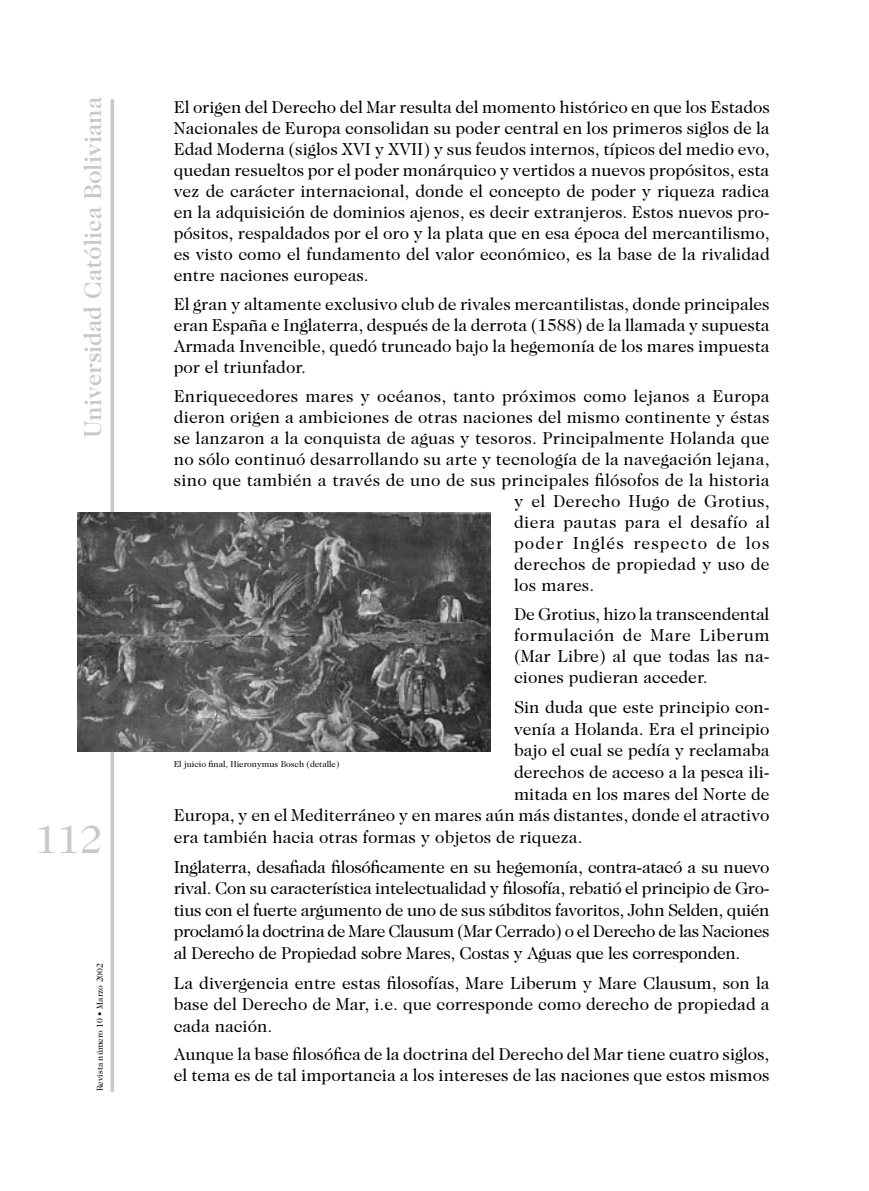
<style>
.page{position:relative;width:869px;height:1191px;background:#fff}
.page>*{position:absolute;margin:0;border:0;box-sizing:border-box;transform-origin:0 0}
.t1{font:40.25px "Caslon Two Twenty Four";color:#c6c8ca}
.t2{font:500 24.5px "Caslon Two Twenty Four";color:#c6c8ca}
.t3{font:17.5px/21px "Caslon Two Twenty Four";color:#000;text-align:justify}
.t4{font:17.5px "Caslon Two Twenty Four";letter-spacing:.025em;color:#000}
.t5{font:17.5px "Caslon Two Twenty Four";letter-spacing:.06em;color:#000}
.t6{font:8.75px "Caslon Two Twenty Four";color:#000}
</style>
<div class="page">
<hr style="left:111px;top:99px;width:3px;height:992px;background:#c6c8ca">
<img style="left:78px;top:512px;width:412px;height:239px">
<h2 class="t2" style="left:78px;top:438px;width:343px;rotate:-90deg">Universidad Católica Boliviana</h2>
<h1 class="t1" style="left:35px;top:815px;width:69px">112</h1>
<p class="t6" style="left:95px;top:1091px;width:130px;rotate:-90deg">Revista número 10 • Marzo 2002</p>
<p class="t3" style="left:174px;top:96px;width:597px">El origen del Derecho del Mar resulta del momento histórico en que los Estados Nacionales de Europa consolidan su poder central en los primeros siglos de la Edad Moderna (siglos XVI y XVII) y sus feudos internos, típicos del medio evo, quedan resueltos por el poder monárquico y vertidos a nuevos propósitos, esta vez de carácter internacional, donde el concepto de poder y riqueza radica en la adquisición de dominios ajenos, es decir extranjeros. Estos nuevos pro&shy;pósitos, respaldados por el oro y la plata que en esa época del mercantilismo, es visto como el fundamento del valor económico, es la base de la rivalidad entre naciones europeas.</p>
<p class="t3" style="left:174px;top:293px;width:597px">El gran y altamente exclusivo club de rivales mercantilistas, donde principales eran España e Inglaterra, después de la derrota (1588) de la llamada y supuesta Armada Invencible, quedó truncado bajo la hegemonía de los mares impuesta por el triunfador.</p>
<p class="t3" style="left:174px;top:385px;width:597px">Enriquecedores mares y océanos, tanto próximos como lejanos a Europa</p>
<p class="t3" style="left:174px;top:406px;width:597px">dieron origen a ambiciones de otras naciones del mismo continente y éstas</p>
<p class="t3" style="left:174px;top:427px;width:597px">se lanzaron a la conquista de aguas y tesoros. Principalmente Holanda que</p>
<p class="t3" style="left:174px;top:448px;width:597px">no sólo continuó desarrollando su arte y tecnología de la navegación lejana,</p>
<p class="t3" style="left:174px;top:469px;width:597px">sino que también a través de uno de sus principales filósofos de la historia</p>
<p class="t3" style="left:514px;top:490px;width:257px">y el Derecho Hugo de Grotius,</p>
<p class="t4" style="left:514px;top:512px;width:257px">diera pautas para el desafío al</p>
<p class="t5" style="left:514px;top:533px;width:257px">poder Inglés respecto de los</p>
<p class="t3" style="left:514px;top:553px;width:257px">derechos de propiedad y uso de</p>
<p class="t3" style="left:514px;top:574px;width:82px">los mares.</p>
<p class="t3" style="left:514px;top:604px;width:257px">De Grotius, hizo la transcendental formulación de Mare Liberum (Mar Libre) al que todas las na&shy;ciones pudieran acceder.</p>
<p class="t3" style="left:514px;top:697px;width:257px">Sin duda que este principio con-</p>
<p class="t3" style="left:514px;top:718px;width:257px">venía a Holanda. Era el principio</p>
<p class="t3" style="left:514px;top:740px;width:257px">bajo el cual se pedía y reclamaba</p>
<p class="t3" style="left:514px;top:761px;width:257px">derechos de acceso a la pesca ili-</p>
<p class="t3" style="left:514px;top:783px;width:257px">mitada en los mares del Norte de</p>
<p class="t3" style="left:174px;top:804px;width:597px">Europa, y en el Mediterráneo y en mares aún más distantes, donde el atractivo</p>
<p class="t3" style="left:174px;top:826px;width:410px">era también hacia otras formas y objetos de riqueza.</p>
<p class="t3" style="left:174px;top:855px;width:597px;line-height:21.5px">Inglaterra, desafiada filosóficamente en su hegemonía, contra-atacó a su nuevo rival. Con su característica intelectualidad y filosofía, rebatió el principio de Gro&shy;tius con el fuerte argumento de uno de sus súbditos favoritos, John Selden, quién proclamó la doctrina de Mare Clausum (Mar Cerrado) o el Derecho de las Naciones al Derecho de Propiedad sobre Mares, Costas y Aguas que les corresponden.</p>
<p class="t3" style="left:174px;top:971px;width:597px;line-height:21.5px">La divergencia entre estas filosofías, Mare Liberum y Mare Clausum, son la base del Derecho de Mar, i.e. que corresponde como derecho de propiedad a cada nación.</p>
<p class="t3" style="left:174px;top:1043px;width:597px">Aunque la base filosófica de la doctrina del Derecho del Mar tiene cuatro siglos, el tema es de tal importancia a los intereses de las naciones que estos mismos</p>
<p class="t6" style="left:174px;top:759px;width:167px">El juicio final, Hieronymus Bosch (detalle)</p>
</div>
